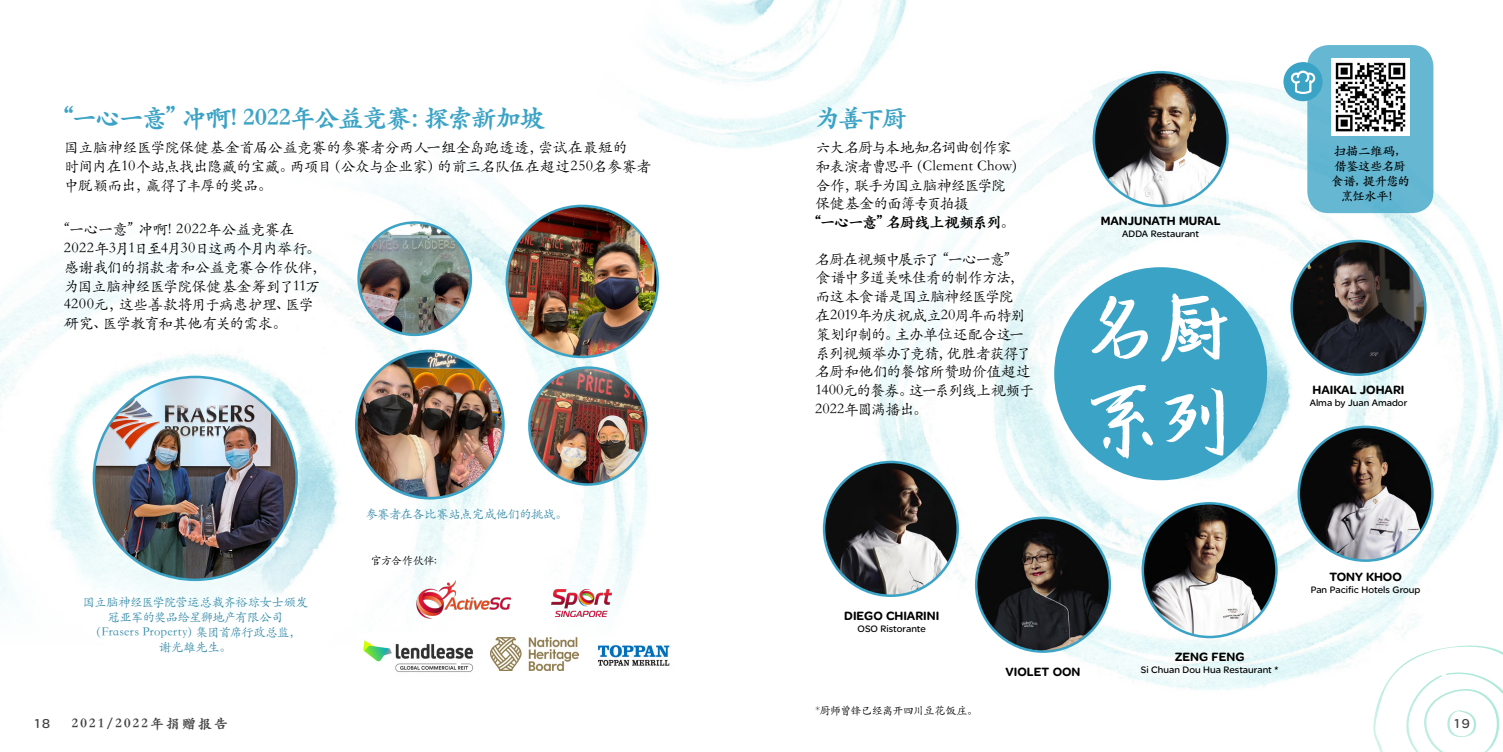
<style>
.page{position:relative;width:1503px;height:752px;background:#fff}
.page>*{position:absolute;margin:0;border:0;box-sizing:border-box;transform-origin:0 0}
.t1{font:76.25px/93.8px "Senty Golden Bell";color:#fff}
.t2{font:900 25px "ST Kaiti SC";letter-spacing:-.045em;color:#3ba3c6}
.t3{font:15px/18.8px "ST Kaiti SC";letter-spacing:-.045em;color:#000}
.t4{font:15px/18.8px "ST Kaiti SC";letter-spacing:-.065em;color:#000}
.t5{font:900 13.75px "ST Kaiti SC";letter-spacing:.16em;color:#414042}
.t6{font:13.75px "SE Optimist";color:#414042}
.t7{font:900 12.88px "SE Optimist";color:#000}
.t8{font:12.5px/15px "ST Kaiti SC";letter-spacing:-.05em;color:#3189a7;text-align:center}
.t9{font:700 12.5px/15px "ST Kaiti SC";letter-spacing:-.05em;color:#000;text-align:center}
.t10{font:11.25px "ST Kaiti SC";letter-spacing:-.055em;color:#000}
.t11{font:10px "SE Optimist";color:#000}
.s1{font-weight:900}
</style>
<div class="page">
<img style="left:0;top:184px;width:659px;height:487px">
<img style="left:825px;top:45px;width:677px;height:645px">
<img style="left:483px;top:0;width:477px;height:210px">
<svg style="left:1372px;top:644px;width:130px;height:107px"></svg>
<img style="left:490px;top:637px;width:88px;height:33px">
<img style="left:412px;top:578px;width:100px;height:42px">
<img style="left:356px;top:633px;width:123px;height:39px">
<img style="left:551px;top:589px;width:61px;height:27px">
<img style="left:588px;top:637px;width:82px;height:34px">
<div style="left:1307px;top:45px;width:126px;height:168px;background:#66b7d2;border-radius:21px"></div>
<img style="left:94px;top:377px;width:203px;height:202px;border-radius:101px">
<img style="left:358px;top:222px;width:113px;height:113px;border-radius:56px">
<div style="left:357px;top:221px;width:115px;height:115px;border:2px solid #3ba3c6;border-radius:50%"></div>
<img style="left:529px;top:367px;width:117px;height:117px;border-radius:58px">
<div style="left:528px;top:366px;width:119px;height:119px;border:2px solid #3ba3c6;border-radius:50%"></div>
<img style="left:356px;top:351px;width:147px;height:147px">
<div style="left:355px;top:349px;width:150px;height:150px;border:3px solid #3ba3c6;border-radius:50%"></div>
<img style="left:507px;top:206px;width:151px;height:151px;border-radius:75px">
<img style="left:1093px;top:72px;width:134px;height:134px;border-radius:67px">
<img style="left:1298px;top:426px;width:134px;height:134px;border-radius:67px">
<img style="left:1291px;top:241px;width:134px;height:133px;border-radius:67px">
<img style="left:976px;top:517px;width:133px;height:134px;border-radius:67px">
<img style="left:824px;top:462px;width:133px;height:133px;border-radius:67px">
<img style="left:1142px;top:503px;width:134px;height:133px;border-radius:67px">
<div style="left:1054px;top:267px;width:213px;height:213px;background:#3ba3c6;border-radius:50%"></div>
<img style="left:1331px;top:59px;width:77px;height:77px">
<div style="left:1283px;top:62px;width:39px;height:39px;background:#3ba3c6;border-radius:50%"></div>
<svg style="left:1290px;top:70px;width:25px;height:24px"></svg>
<h2 class="t2" style="left:64px;top:103px;width:483px">“一心一意” 冲啊! 2022年公益竞赛：探索新加坡</h2>
<p class="t3" style="left:64px;top:137px;width:589px">国立脑神经医学院保健基金首届公益竞赛的参赛者分两人一组全岛跑透透，尝试在最短的<br>时间内在10个站点找出隐藏的宝藏。两项目（公众与企业家）的前三名队伍在超过250名参赛者中脱颖而出，赢得了丰厚的奖品。</p>
<p class="t3" style="left:64px;top:219px;width:264px">“一心一意” 冲啊! 2022年公益竞赛在<br>2022年3月1日至4月30日这两个月内举行。感谢我们的捐款者和公益竞赛合作伙伴，为国立脑神经医学院保健基金筹到了11万<br>4200元，这些善款将用于病患护理、医学研究、医学教育和其他有关的需求。</p>
<p class="t8" style="left:82px;top:593px;width:227px">国立脑神经医学院营运总裁齐裕琼女士颁发冠亚军的奖品给星狮地产有限公司（Frasers Property）集团首席行政总监，谢光雄先生。</p>
<p class="t8" style="left:365px;top:506px;width:204px">参赛者在各比赛站点完成他们的挑战。</p>
<p class="t10" style="left:370px;top:553px;width:68px">官方合作伙伴:</p>
<h2 class="t2" style="left:815px;top:103px;width:93px">为善下厨</h2>
<p class="t4" style="left:815px;top:137px;width:212px">六大名厨与本地知名词曲创作家和表演者曹思平（Clement Chow）合作，联手为国立脑神经医学院<br>保健基金的面簿专页拍摄<br><span class="s1">“一心一意” 名厨线上视频系列</span>。</p>
<p class="t3" style="left:815px;top:249px;width:220px">名厨在视频中展示了 “一心一意”<br>食谱中多道美味佳肴的制作方法，而这本食谱是国立脑神经医学院在2019年为庆祝成立20周年而特别策划印制的。主办单位还配合这一系列视频举办了竞猜，优胜者获得了名厨和他们的餐馆所赞助价值超过<br>1400元的餐券。这一系列线上视频于<br>2022年圆满播出。</p>
<p class="t7" style="left:1100px;top:214px;width:121px">MANJUNATH MURAL</p>
<p class="t11" style="left:1122px;top:228px;width:78px">ADDA Restaurant</p>
<h1 class="t1" style="left:1080px;top:281px;width:156px">名厨系列</h1>
<p class="t9" style="left:1330px;top:143px;width:81px">扫描二维码，借鉴这些名厨食谱，提升您的烹饪水平！</p>
<p class="t7" style="left:1312px;top:382px;width:93px">HAIKAL JOHARI</p>
<p class="t11" style="left:1309px;top:397px;width:99px">Alma by Juan Amador</p>
<p class="t7" style="left:844px;top:607px;width:97px">DIEGO CHIARINI</p>
<p class="t11" style="left:857px;top:622px;width:70px">OSO Ristorante</p>
<p class="t7" style="left:1005px;top:663px;width:76px">VIOLET OON</p>
<p class="t7" style="left:1174px;top:649px;width:71px">ZENG FENG</p>
<p class="t11" style="left:1140px;top:663px;width:139px">Si Chuan Dou Hua Restaurant *</p>
<p class="t7" style="left:1329px;top:569px;width:74px">TONY KHOO</p>
<p class="t11" style="left:1310px;top:584px;width:111px">Pan Pacific Hotels Group</p>
<p class="t10" style="left:815px;top:703px;width:164px">*厨师曾锋已经离开四川豆花饭庄。</p>
<p class="t6" style="left:33px;top:715px;width:19px">18</p>
<p class="t5" style="left:72px;top:714px;width:157px">2021/2022年捐赠报告</p>
<p class="t6" style="left:1452px;top:715px;width:19px">19</p>
</div>
